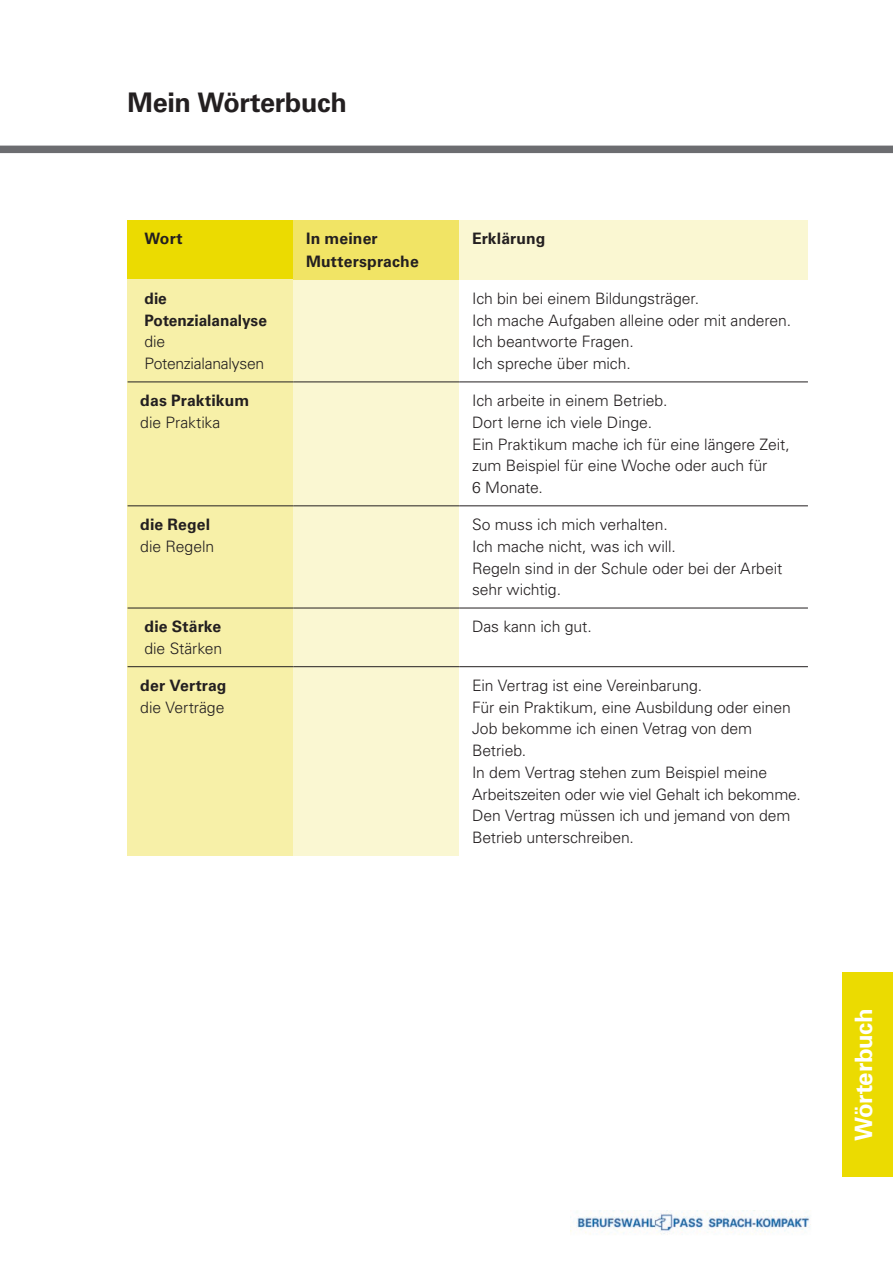
<style>
.page{position:relative;width:893px;height:1263px;background:#fff}
.page>*{position:absolute;margin:0;border:0;box-sizing:border-box;transform-origin:0 0}
.t1{font:700 27px "Univers LT Std";letter-spacing:-.015em;color:#231f20}
.t2{font:700 24px "Univers LT Std";letter-spacing:-.015em;color:#fff}
.t3{font:300 15.75px/21.8px "Univers LT Std";letter-spacing:-.005em;color:#231f20}
.t4{font:700 15.75px/22.5px "Univers LT Std";letter-spacing:.005em;color:#231f20}
.s1{font-weight:700}
.s2{font-weight:300}
</style>
<div class="page">
<div style="left:842px;top:972px;width:51px;height:205px;background:#ebdb01"></div>
<div style="left:0;top:146px;width:893px;height:7px;background:#6c6d70"></div>
<img style="left:571px;top:1210px;width:240px;height:25px">
<div style="left:293px;top:667px;width:166px;height:189px;background:#faf7d2"></div>
<div style="left:293px;top:608px;width:166px;height:59px;background:#faf7d2"></div>
<div style="left:293px;top:506px;width:166px;height:102px;background:#faf7d2"></div>
<div style="left:293px;top:382px;width:166px;height:124px;background:#faf7d2"></div>
<div style="left:293px;top:280px;width:166px;height:102px;background:#faf7d2"></div>
<div style="left:459px;top:220px;width:349px;height:60px;background:#faf7d2"></div>
<div style="left:293px;top:220px;width:166px;height:60px;background:#f1e465"></div>
<div style="left:128px;top:220px;width:165px;height:60px;background:#ebdb01"></div>
<div style="left:128px;top:280px;width:165px;height:102px;background:#f7f0a8"></div>
<div style="left:128px;top:382px;width:165px;height:124px;background:#f7f0a8"></div>
<div style="left:128px;top:506px;width:165px;height:102px;background:#f7f0a8"></div>
<div style="left:128px;top:608px;width:165px;height:59px;background:#f7f0a8"></div>
<div style="left:128px;top:667px;width:165px;height:189px;background:#f7f0a8"></div>
<hr style="left:128px;top:382px;width:165px;height:1px;background:#231f20">
<hr style="left:293px;top:382px;width:166px;height:1px;background:#231f20">
<hr style="left:459px;top:382px;width:349px;height:1px;background:#231f20">
<hr style="left:128px;top:506px;width:165px;height:1px;background:#231f20">
<hr style="left:293px;top:506px;width:166px;height:1px;background:#231f20">
<hr style="left:459px;top:506px;width:349px;height:1px;background:#231f20">
<hr style="left:128px;top:608px;width:165px;height:1px;background:#231f20">
<hr style="left:293px;top:608px;width:166px;height:1px;background:#231f20">
<hr style="left:459px;top:608px;width:349px;height:1px;background:#231f20">
<hr style="left:128px;top:666px;width:165px;height:1px;background:#231f20">
<hr style="left:293px;top:666px;width:166px;height:1px;background:#231f20">
<hr style="left:459px;top:666px;width:349px;height:1px;background:#231f20">
<p class="t1" style="left:128px;top:87px;width:221px">Mein Wörterbuch</p>
<p class="t4" style="left:145px;top:228px;width:39px">Wort</p>
<p class="t4" style="left:306px;top:228px;width:114px">In meiner<br>Muttersprache</p>
<p class="t4" style="left:472px;top:228px;width:75px">Erklärung</p>
<p class="t3" style="left:145px;top:287px;width:124px"><span class="s1">die<br>Potenzialanalyse </span>die<br>Potenzialanalysen</p>
<p class="t3" style="left:472px;top:287px;width:321px">Ich bin bei einem Bildungsträger.<br>Ich mache Aufgaben alleine oder mit anderen.<br>Ich beantworte Fragen.<br>Ich spreche über mich.</p>
<p class="t4" style="left:140px;top:390px;width:110px;line-height:21.8px">das Praktikum <span class="s2">die Praktika</span></p>
<p class="t3" style="left:472px;top:390px;width:319px">Ich arbeite in einem Betrieb.<br>Dort lerne ich viele Dinge.<br>Ein Praktikum mache ich für eine längere Zeit, zum Beispiel für eine Woche oder auch für<br>6 Monate.</p>
<p class="t3" style="left:140px;top:514px;width:75px"><span class="s1">die Regel </span>die Regeln</p>
<p class="t3" style="left:472px;top:514px;width:312px">So muss ich mich verhalten.<br>Ich mache nicht, was ich will.<br>Regeln sind in der Schule oder bei der Arbeit sehr wichtig.</p>
<p class="t3" style="left:145px;top:616px;width:79px"><span class="s1">die Stärke </span>die Stärken</p>
<p class="t3" style="left:472px;top:616px;width:121px">Das kann ich gut.</p>
<p class="t3" style="left:140px;top:674px;width:88px"><span class="s1">der Vertrag </span>die Verträge</p>
<p class="t3" style="left:472px;top:674px;width:330px">Ein Vertrag ist eine Vereinbarung.<br>Für ein Praktikum, eine Ausbildung oder einen Job bekomme ich einen Vetrag von dem Betrieb.<br>In dem Vertrag stehen zum Beispiel meine Arbeitszeiten oder wie viel Gehalt ich bekomme.<br>Den Vertrag müssen ich und jemand von dem Betrieb unterschreiben.</p>
<h2 class="t2" style="left:850px;top:1141px;width:134px;rotate:-90deg">Wörterbuch</h2>
</div>
